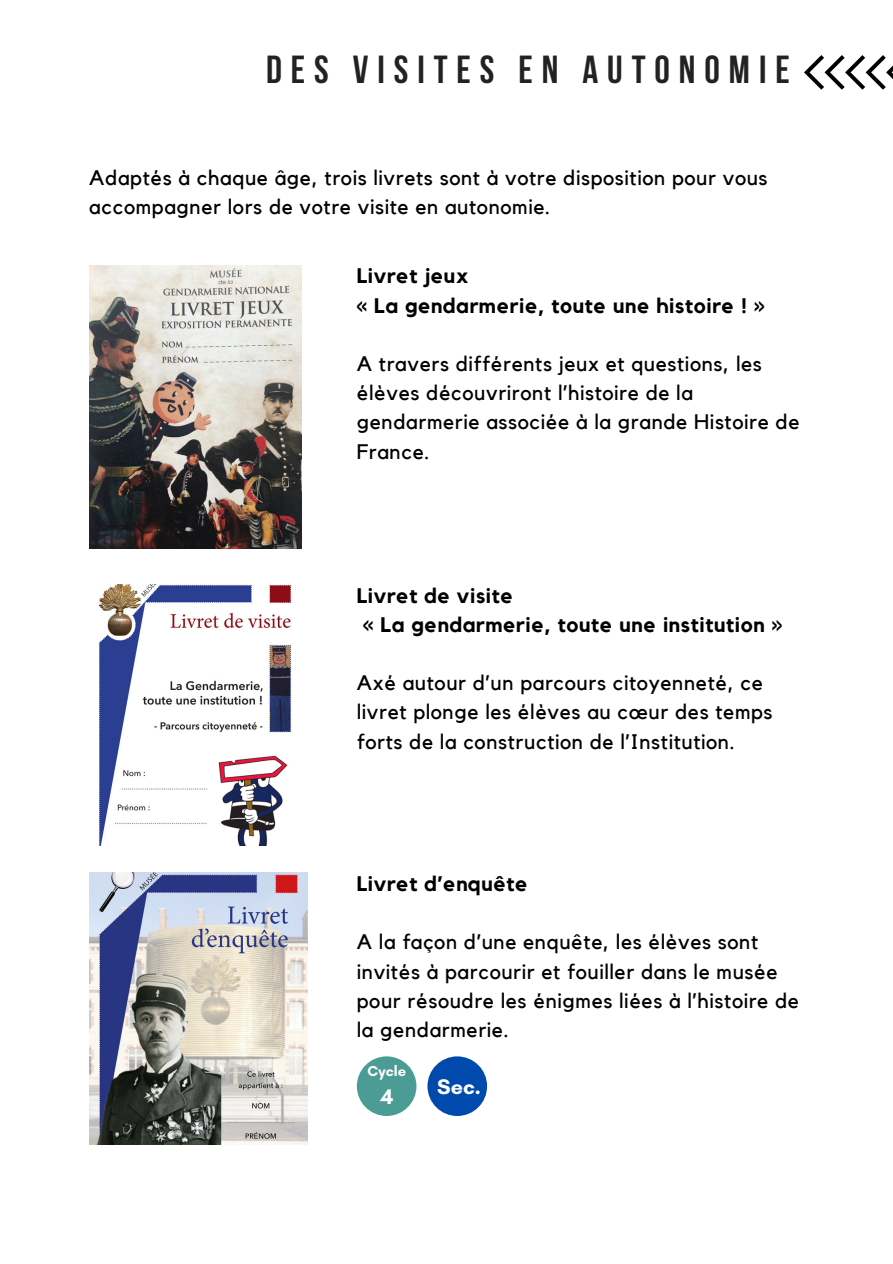
<style>
.page{position:relative;width:893px;height:1264px;background:#fff}
.page>*{position:absolute;margin:0;border:0;box-sizing:border-box;transform-origin:0 0}
.t1{font:700 39px "Bebas Neue";letter-spacing:.23em;color:#222}
.t2{font:700 21.45px "Glacial Indifference";color:#fff}
.t3{font:21px/29.2px "Kollektif";letter-spacing:.03em;color:#000}
.t4{font:700 21px/29.2px "Kollektif";letter-spacing:.03em;color:#000}
.t5{font:700 14.7px "Glacial Indifference";color:#fff}
</style>
<div class="page">
<img style="left:98px;top:584px;width:194px;height:261px">
<img style="left:89px;top:872px;width:218px;height:272px">
<svg style="left:804px;top:55px;width:88px;height:35px"></svg>
<img style="left:89px;top:265px;width:213px;height:283px">
<div style="left:357px;top:1056px;width:59px;height:59px;background:#4a9c95;border-radius:50%"></div>
<div style="left:427px;top:1056px;width:60px;height:59px;background:#004aad;border-radius:50%"></div>
<h1 class="t1" style="left:266px;top:54px;width:525px">DES VISITES EN AUTONOMIE</h1>
<p class="t3" style="left:89px;top:164px;width:679px">Adaptés à chaque âge, trois livrets sont à votre disposition pour vous accompagner lors de votre visite en autonomie.</p>
<p class="t4" style="left:357px;top:262px;width:409px">Livret jeux<br>« La gendarmerie, toute une histoire ! »</p>
<p class="t3" style="left:357px;top:350px;width:444px">A travers différents jeux et questions, les élèves découvriront l’histoire de la gendarmerie associée à la grande Histoire de France.</p>
<p class="t4" style="left:363px;top:581px;width:420px;text-indent:-6px">Livret de visite<br>« La gendarmerie, toute une institution »</p>
<p class="t3" style="left:357px;top:669px;width:417px">Axé autour d’un parcours citoyenneté, ce livret plonge les élèves au cœur des temps forts de la construction de l’Institution.</p>
<p class="t4" style="left:357px;top:869px;width:172px">Livret d’enquête</p>
<p class="t3" style="left:357px;top:928px;width:443px">A la façon d’une enquête, les élèves sont invités à parcourir et fouiller dans le musée pour résoudre les énigmes liées à l’histoire de la gendarmerie.</p>
<p class="t5" style="left:367px;top:1062px;width:40px">Cycle</p>
<p class="t2" style="left:380px;top:1083px;width:14px">4</p>
<p class="t2" style="left:437px;top:1073px;width:45px">Sec.</p>
</div>
